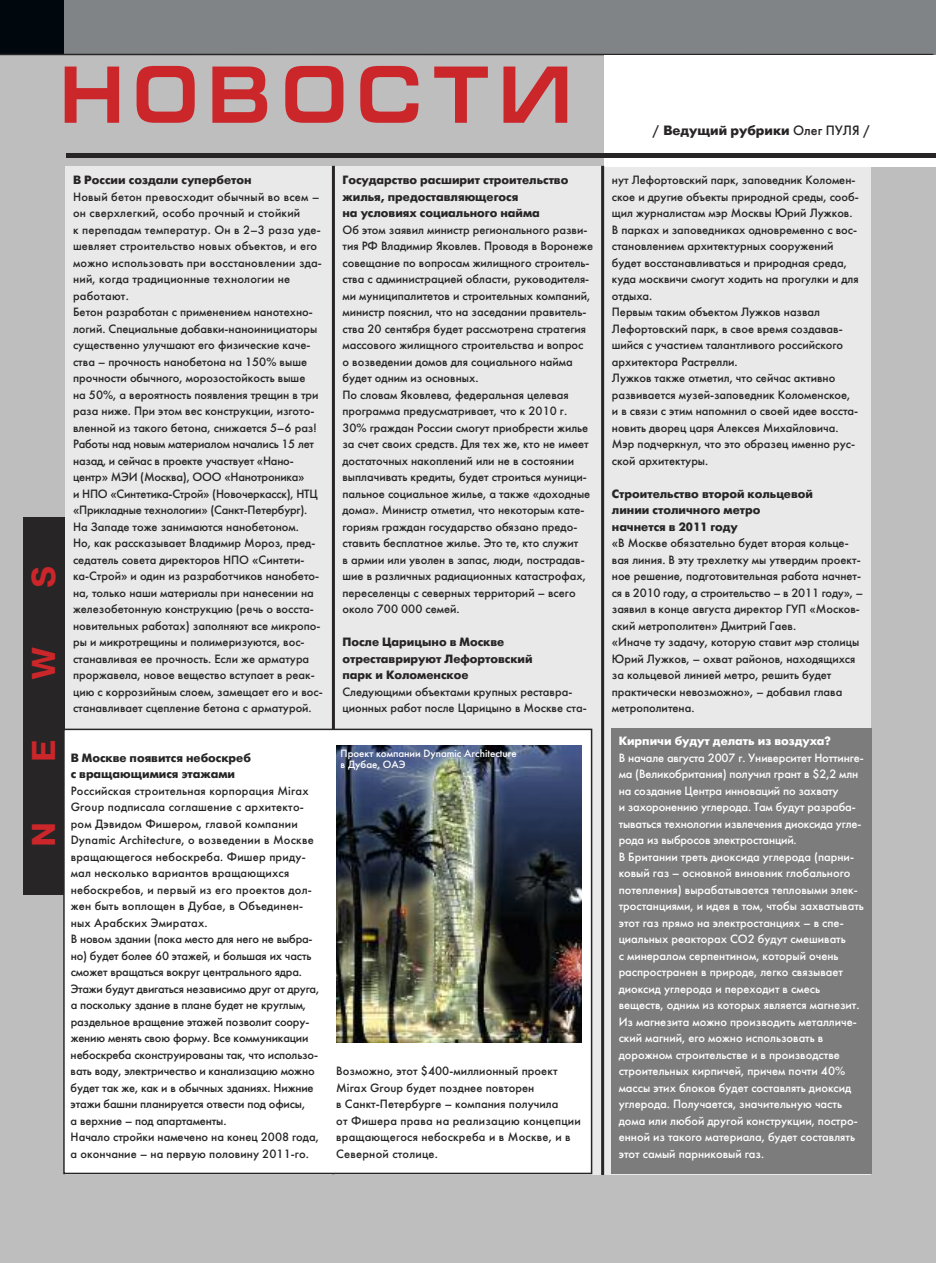
<style>
.page{position:relative;width:936px;height:1263px;background:#fff}
.page>*{position:absolute;margin:0;border:0;box-sizing:border-box;transform-origin:0 0}
.t1{font:700 81px "Europe Ext";letter-spacing:.135em;color:#cb262a;scale:.88 1}
.t2{font:700 33px "Pragmatica C";color:#cb262a}
.t3{font:700 13.5px "Futuris C";color:#272526}
.t4{font:12px/16.5px "Futuris C";color:#272526}
.t5{font:12px/16.5px "Futuris C";color:#fff}
.t6{font:700 12px/16.5px "Futuris C";color:#272526}
.t7{font:700 12px "Futuris C";color:#fff}
.t8{font:10.5px/10.5px "Futuris C";color:#fff}
.s1{font-weight:400}
</style>
<div class="page">
<div style="left:0;top:0;width:935px;height:1263px;background:#bebebe"></div>
<div style="left:66px;top:166px;width:804px;height:1008px;background:#e9e9e9"></div>
<div style="left:28px;top:0;width:907px;height:54px;background:#808486"></div>
<div style="left:0;top:0;width:64px;height:54px;background:#00080d"></div>
<hr style="left:0;top:54px;width:933px;height:1px;background:#272526">
<div style="left:611px;top:729px;width:260px;height:445px;background:#7d7c7d"></div>
<div style="left:604px;top:55px;width:331px;height:112px;background:#fff"></div>
<hr style="left:66px;top:153px;width:869px;height:4px;background:#272526">
<hr style="left:332px;top:166px;width:3px;height:1008px;background:#272526">
<hr style="left:601px;top:166px;width:3px;height:1009px;background:#272526">
<div style="left:23px;top:518px;width:42px;height:377px;background:#272526"></div>
<div style="left:65px;top:730px;width:525px;height:443px;background:#fff"></div>
<div style="left:63px;top:729px;width:529px;height:445px;border:2px solid #272526"></div>
<img style="left:336px;top:745px;width:246px;height:297px">
<h1 class="t1" style="left:61px;top:67px;width:582px">НОВОСТИ</h1>
<h2 class="t2" style="left:24px;top:588px;width:24px;rotate:-90deg">S</h2>
<h2 class="t2" style="left:24px;top:679px;width:33px;rotate:-90deg">W</h2>
<h2 class="t2" style="left:24px;top:761px;width:23px;rotate:-90deg">E</h2>
<h2 class="t2" style="left:24px;top:847px;width:27px;rotate:-90deg">N</h2>
<p class="t6" style="left:73px;top:172px;width:180px">В России создали супербетон</p>
<p class="t4" style="left:73px;top:188px;width:251px">Новый бетон превосходит обычный во всем – он сверхлегкий, особо прочный и стойкий<br>к перепадам температур. Он в 2–3 раза уде&shy;шевляет строительство новых объектов, и его можно использовать при восстановлении зда&shy;ний, когда традиционные технологии не работают.<br>Бетон разработан с применением нанотехно&shy;логий. Специальные добавки наноинициаторы существенно улучшают его физические каче&shy;ства – прочность нанобетона на 150% выше прочности обычного, морозостойкость выше<br>на 50%, а вероятность появления трещин в три раза ниже. При этом вес конструкции, изгото&shy;вленной из такого бетона, снижается 5–6 раз!<br>Работы над новым материалом начались 15 лет назад, и сейчас в проекте участвует «Нано&shy;центр» МЭИ (Москва), ООО «Нанотроника»<br>и НПО «Синтетика Строй» (Новочеркасск), НТЦ «Прикладные технологии» (Санкт Петербург).<br>На Западе тоже занимаются нанобетоном.<br>Но, как рассказывает Владимир Мороз, пред&shy;седатель совета директоров НПО «Синтети-<br>ка Строй» и один из разработчиков нанобето&shy;на, только наши материалы при нанесении на железобетонную конструкцию (речь о восста&shy;новительных работах) заполняют все микропо&shy;ры и микротрещины и полимеризуются, вос&shy;станавливая ее прочность. Если же арматура проржавела, новое вещество вступает в реак&shy;цию с коррозийным слоем, замещает его и вос&shy;станавливает сцепление бетона с арматурой.</p>
<p class="t6" style="left:71px;top:749px;width:182px">В Москве появится небоскреб с вращающимися этажами</p>
<p class="t4" style="left:71px;top:782px;width:250px">Российская строительная корпорация Mirax Group подписала соглашение с архитекто&shy;ром Дэвидом Фишером, главой компании Dynamic Architecture, о возведении в Москве вращающегося небоскреба. Фишер приду&shy;мал несколько вариантов вращающихся небоскребов, и первый из его проектов дол&shy;жен быть воплощен в Дубае, в Объединен&shy;ных Арабских Эмиратах.<br>В новом здании (пока место для него не выбра&shy;но) будет более 60 этажей, и большая их часть сможет вращаться вокруг центрального ядра.<br>Этажи будут двигаться независимо друг от друга, а поскольку здание в плане будет не круглым, раздельное вращение этажей позволит соору&shy;жению менять свою форму. Все коммуникации небоскреба сконструированы так, что использо&shy;вать воду, электричество и канализацию можно будет так же, как и в обычных зданиях. Нижние этажи башни планируется отвести под офисы,<br>а верхние – под апартаменты.<br>Начало стройки намечено на конец 2008 года, а окончание – на первую половину 2011 го.</p>
<p class="t6" style="left:342px;top:172px;width:227px">Государство расширит строительство жилья, предоставляющегося<br>на условиях социального найма</p>
<p class="t4" style="left:342px;top:221px;width:252px">Об этом заявил министр регионального разви&shy;тия РФ Владимир Яковлев. Проводя в Воронеже совещание по вопросам жилищного строитель&shy;ства с администрацией области, руководителя&shy;ми муниципалитетов и строительных компаний, министр пояснил, что на заседании правитель&shy;ства 20 сентября будет рассмотрена стратегия массового жилищного строительства и вопрос о возведении домов для социального найма будет одним из основных.<br>По словам Яковлева, федеральная целевая программа предусматривает, что к 2010 г.<br>30% граждан России смогут приобрести жилье за счет своих средств. Для тех же, кто не имеет достаточных накоплений или не в состоянии выплачивать кредиты, будет строиться муници&shy;пальное социальное жилье, а также «доходные дома». Министр отметил, что некоторым кате&shy;гориям граждан государство обязано предо&shy;ставить бесплатное жилье. Это те, кто служит<br>в армии или уволен в запас, люди, пострадав&shy;шие в различных радиационных катастрофах, переселенцы с северных территорий – всего около 700 000 семей.</p>
<p class="t6" style="left:342px;top:634px;width:192px">После Царицыно в Москве отреставрируют Лефортовский парк и Коломенское</p>
<p class="t4" style="left:342px;top:683px;width:246px">Следующими объектами крупных реставра&shy;ционных работ после Царицыно в Москве ста-</p>
<p class="t8" style="left:340px;top:748px;width:178px">Проект компании Dynamic Architecture в Дубае, ОАЭ</p>
<p class="t4" style="left:336px;top:1063px;width:246px">Возможно, этот $400 миллионный проект Mirax Group будет позднее повторен<br>в Санкт Петербурге – компания получила<br>от Фишера права на реализацию концепции вращающегося небоскреба и в Москве, и в Северной столице.</p>
<p class="t3" style="left:652px;top:122px;width:220px"><span class="s1">/</span> Ведущий рубрики <span class="s1">Олег ПУЛЯ /</span></p>
<p class="t4" style="left:611px;top:172px;width:248px">нут Лефортовский парк, заповедник Коломен&shy;ское и другие объекты природной среды, сооб&shy;щил журналистам мэр Москвы Юрий Лужков.<br>В парках и заповедниках одновременно с вос&shy;становлением архитектурных сооружений будет восстанавливаться и природная среда, куда москвичи смогут ходить на прогулки и для отдыха.<br>Первым таким объектом Лужков назвал Лефортовский парк, в свое время создавав&shy;шийся с участием талантливого российского архитектора Растрелли.<br>Лужков также отметил, что сейчас активно развивается музей заповедник Коломенское, и в связи с этим напомнил о своей идее восста&shy;новить дворец царя Алексея Михайловича.<br>Мэр подчеркнул, что это образец именно рус&shy;ской архитектуры.</p>
<p class="t6" style="left:611px;top:485px;width:202px">Строительство второй кольцевой линии столичного метро начнется в 2011 году</p>
<p class="t4" style="left:611px;top:535px;width:252px">«В Москве обязательно будет вторая кольце&shy;вая линия. В эту трехлетку мы утвердим проект&shy;ное решение, подготовительная работа начнет&shy;ся в 2010 году, а строительство – в 2011 году», – заявил в конце августа директор ГУП «Москов&shy;ский метрополитен» Дмитрий Гаев.<br>«Иначе ту задачу, которую ставит мэр столицы Юрий Лужков, – охват районов, находящихся за кольцевой линией метро, решить будет практически невозможно», – добавил глава метрополитена.</p>
<p class="t7" style="left:618px;top:734px;width:214px">Кирпичи будут делать из воздуха?</p>
<p class="t5" style="left:618px;top:749px;width:247px">В начале августа 2007 г. Университет Ноттинге&shy;ма (Великобритания) получил грант в $2,2 млн на создание Центра инноваций по захвату<br>и захоронению углерода. Там будут разраба&shy;тываться технологии извлечения диоксида угле&shy;рода из выбросов электростанций.<br>В Британии треть диоксида углерода (парни&shy;ковый газ – основной виновник глобального потепления) вырабатывается тепловыми элек&shy;тростанциями, и идея в том, чтобы захватывать этот газ прямо на электростанциях – в спе&shy;циальных реакторах CO2 будут смешивать<br>с минералом серпентином, который очень распространен в природе, легко связывает диоксид углерода и переходит в смесь веществ, одним из которых является магнезит.<br>Из магнезита можно производить металличе&shy;ский магний, его можно использовать в дорожном строительстве и в производстве строительных кирпичей, причем почти 40% массы этих блоков будет составлять диоксид углерода. Получается, значительную часть дома или любой другой конструкции, постро&shy;енной из такого материала, будет составлять этот самый парниковый газ.</p>
</div>
